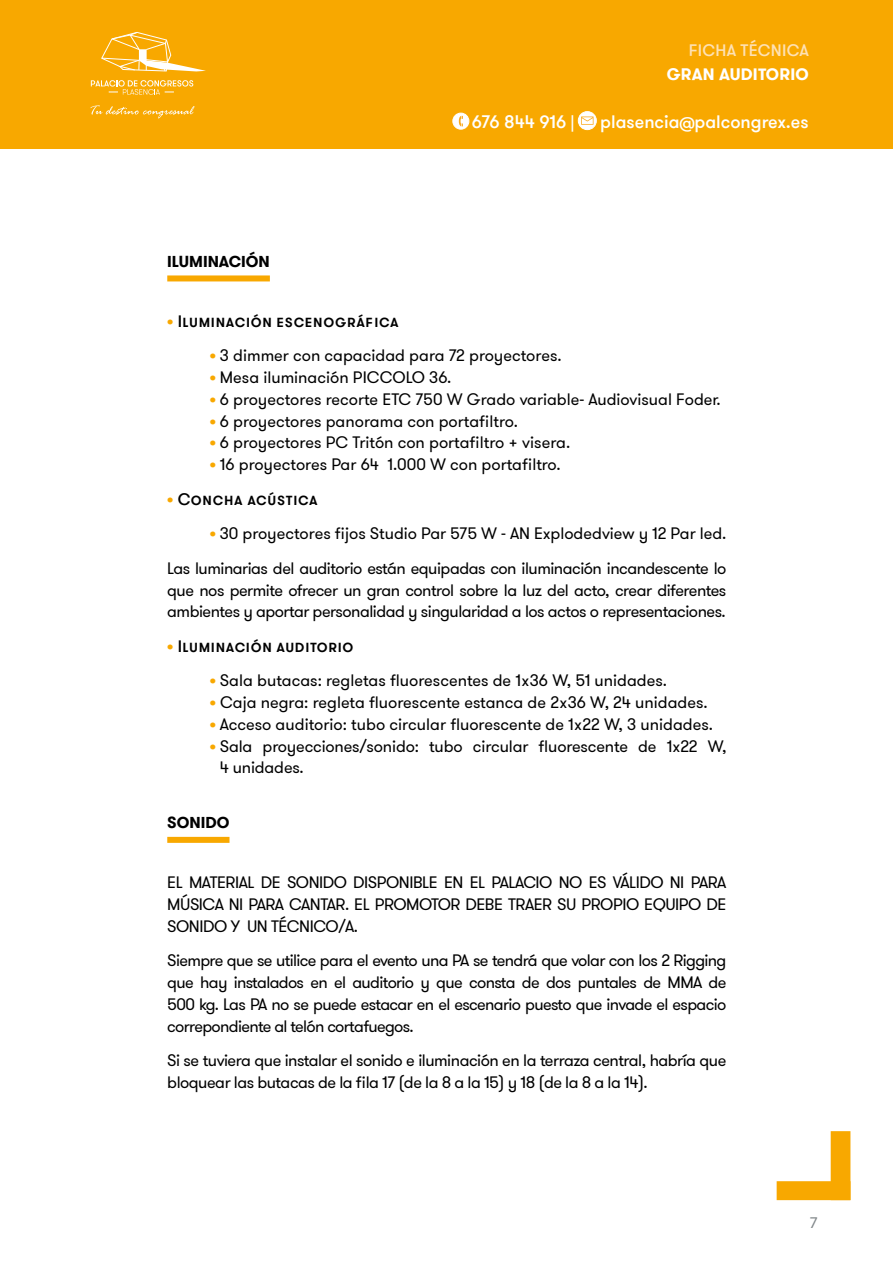
<style>
.page{position:relative;width:893px;height:1263px;background:#fff}
.page>*{position:absolute;margin:0;border:0;box-sizing:border-box;transform-origin:0 0}
.t1{font:500 18px "GT Walsheim Pro";color:#fff}
.t2{font:16.5px/21.8px "GT Walsheim Pro";letter-spacing:-.015em;color:#000}
.t3{font:500 16.5px "GT Walsheim Pro";color:#000}
.t4{font:700 16.5px "GT Walsheim Pro";letter-spacing:.015em;color:#fff}
.t5{font:500 16.5px "GT Walsheim Pro";letter-spacing:.015em;color:#fee1b4}
.t6{font:16.5px "Myriad Pro";color:#81878a}
.t7{font:700 15.75px "GT Walsheim Pro";color:#000}
.s1{font-size:15.75px}
.s2{font-weight:900;color:#f8a800}
</style>
<div class="page">
<div style="left:0;top:0;width:893px;height:149px;background:#f8a800"></div>
<svg style="left:91px;top:105px;width:103px;height:13px"></svg>
<svg style="left:101px;top:32px;width:69px;height:40px"></svg>
<svg style="left:139px;top:49px;width:67px;height:22px"></svg>
<svg style="left:91px;top:80px;width:102px;height:15px"></svg>
<div style="left:831px;top:1131px;width:19px;height:69px;background:#f8a800"></div>
<div style="left:777px;top:1181px;width:73px;height:19px;background:#f8a800"></div>
<svg style="left:578px;top:112px;width:18px;height:18px"></svg>
<div style="left:578px;top:111px;width:19px;height:19px;border:1px solid #fff;border-radius:50%"></div>
<svg style="left:581px;top:117px;width:12px;height:8px"></svg>
<div style="left:453px;top:113px;width:16px;height:16px;background:#fff;border-radius:50%"></div>
<div style="left:452px;top:113px;width:17px;height:17px;border:1px solid #fff;border-radius:50%"></div>
<svg style="left:459px;top:116px;width:4px;height:10px"></svg>
<div style="left:167px;top:275px;width:103px;height:6px;background:#f8a800"></div>
<div style="left:167px;top:837px;width:62px;height:6px;background:#f8a800"></div>
<p class="t5" style="left:689px;top:40px;width:122px">FICHA TÉCNICA</p>
<p class="t4" style="left:667px;top:64px;width:144px">GRAN AUDITORIO</p>
<p class="t7" style="left:167px;top:251px;width:104px">ILUMINACIÓN</p>
<p class="t1" style="left:472px;top:110px;width:104px">676 844 916 <span class="s1">|</span></p>
<p class="t1" style="left:600px;top:110px;width:210px">plasencia@palcongrex.es</p>
<p class="t3" style="left:167px;top:311px;width:233px"><span class="s2">•</span> Iluminación escenográfica</p>
<p class="t2" style="left:210px;top:345px;width:353px"><span class="s2">•</span> 3 dimmer con capacidad para 72 proyectores.</p>
<p class="t2" style="left:210px;top:367px;width:243px"><span class="s2">•</span> Mesa iluminación PICCOLO 36.</p>
<p class="t2" style="left:210px;top:389px;width:512px"><span class="s2">•</span> 6 proyectores recorte ETC 750 W Grado variable- Audiovisual Foder.</p>
<p class="t2" style="left:210px;top:410px;width:310px"><span class="s2">•</span> 6 proyectores panorama con portafiltro.</p>
<p class="t2" style="left:210px;top:432px;width:362px"><span class="s2">•</span> 6 proyectores PC Tritón con portafiltro + visera.</p>
<p class="t2" style="left:210px;top:454px;width:352px"><span class="s2">•</span> 16 proyectores Par 64 1.000 W con portafiltro.</p>
<p class="t3" style="left:167px;top:489px;width:152px"><span class="s2">•</span> Concha acústica</p>
<p class="t2" style="left:167px;top:517px;width:561px;line-height:34.5px;text-align:right"><span class="s2">•</span> 30 proyectores fijos Studio Par 575 W - AN Explodedview y 12 Par led.<br>Las luminarias del auditorio están equipadas con iluminación incandescente lo</p>
<p class="t2" style="left:167px;top:579px;width:561px">que nos permite ofrecer un gran control sobre la luz del acto, crear diferentes ambientes y aportar personalidad y singularidad a los actos o representaciones.</p>
<p class="t3" style="left:167px;top:636px;width:188px"><span class="s2">•</span> Iluminación auditorio</p>
<p class="t2" style="left:210px;top:670px;width:459px"><span class="s2">•</span> Sala butacas: regletas fluorescentes de 1x36 W, 51 unidades.</p>
<p class="t2" style="left:210px;top:692px;width:499px"><span class="s2">•</span> Caja negra: regleta fluorescente estanca de 2x36 W, 24 unidades.</p>
<p class="t2" style="left:210px;top:713px;width:505px"><span class="s2">•</span> Acceso auditorio: tubo circular fluorescente de 1x22 W, 3 unidades.</p>
<p class="t2" style="left:220px;top:735px;width:508px;text-indent:-10px"><span class="s2">•</span> Sala proyecciones/sonido: tubo circular fluorescente de 1x22 W,<br>4 unidades.</p>
<p class="t7" style="left:167px;top:812px;width:64px">SONIDO</p>
<p class="t2" style="left:167px;top:872px;width:561px;text-align:justify">EL MATERIAL DE SONIDO DISPONIBLE EN EL PALACIO NO ES VÁLIDO NI PARA MÚSICA NI PARA CANTAR. EL PROMOTOR DEBE TRAER SU PROPIO EQUIPO DE SONIDO Y UN TÉCNICO/A.</p>
<p class="t2" style="left:167px;top:950px;width:561px;text-align:justify">Siempre que se utilice para el evento una PA se tendrá que volar con los 2 Rigging que hay instalados en el auditorio y que consta de dos puntales de MMA de 500 kg. Las PA no se puede estacar en el escenario puesto que invade el espacio correpondiente al telón cortafuegos.</p>
<p class="t2" style="left:167px;top:1050px;width:561px">Si se tuviera que instalar el sonido e iluminación en la terraza central, habría que bloquear las butacas de la fila 17 (de la 8 a la 15) y 18 (de la 8 a la 14).</p>
<p class="t6" style="left:809px;top:1212px;width:10px">7</p>
</div>
